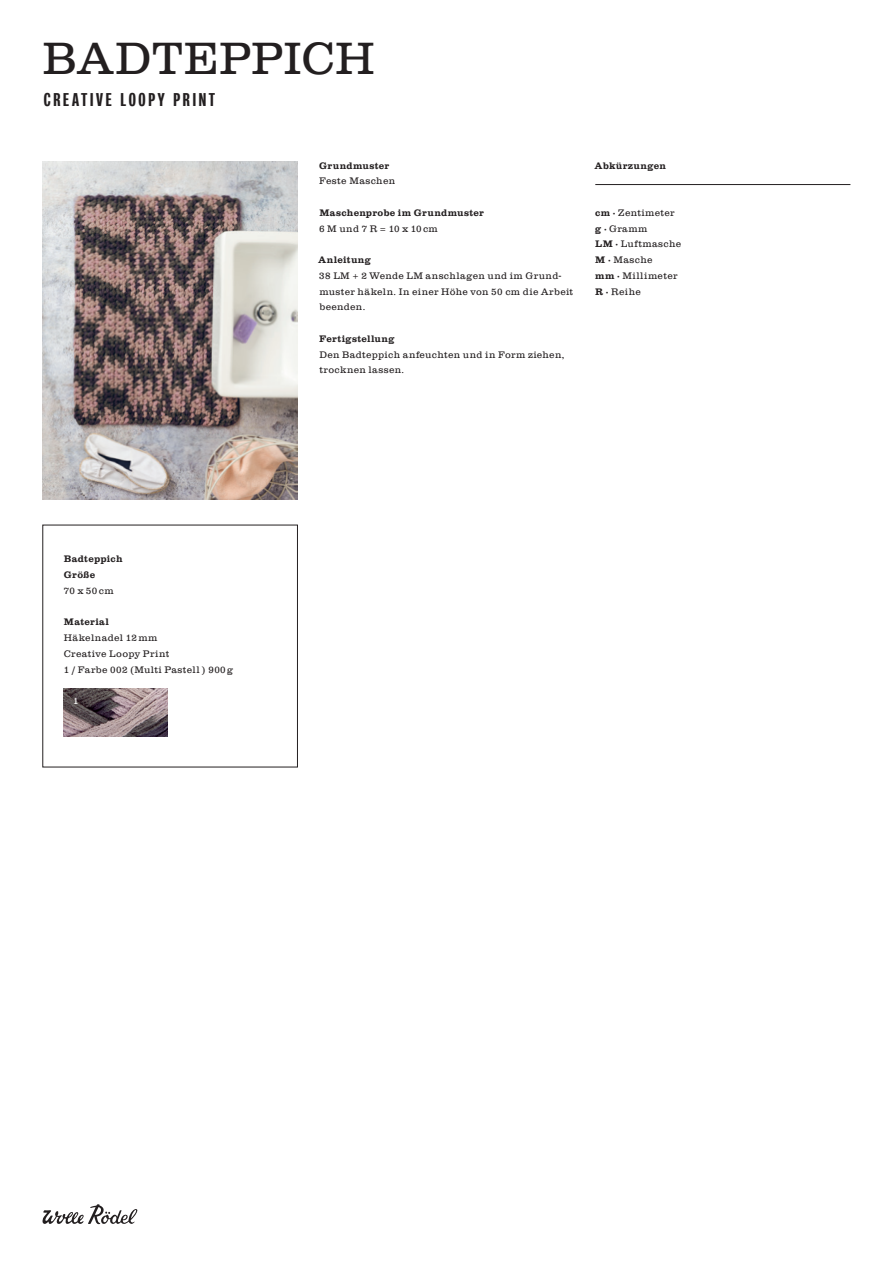
<style>
.page{position:relative;width:893px;height:1276px;background:#fff}
.page>*{position:absolute;margin:0;border:0;box-sizing:border-box;transform-origin:0 0}
.t1{font:300 46.5px "Clarendon Com";letter-spacing:.025em;color:#231f20}
.t2{font:700 18px "Neue Helvetica Pro 79 Cm";letter-spacing:.15em;color:#231f20}
.t3{font:300 9.75px/15.8px "Clarendon Com";letter-spacing:.04em;color:#231f20}
.t4{font:700 9.75px/15.8px "Clarendon Com";letter-spacing:.03em;color:#231f20}
.t5{font:300 9.75px "Clarendon Com";color:#fff}
.s1{font-weight:700}
</style>
<div class="page">
<img style="left:43px;top:161px;width:255px;height:338px">
<svg style="left:42px;top:1204px;width:95px;height:21px"></svg>
<img style="left:64px;top:688px;width:103px;height:48px">
<hr style="left:595px;top:184px;width:255px;height:1px;background:#231f20">
<h1 class="t1" style="left:42px;top:32px;width:334px">Badteppich</h1>
<h2 class="t2" style="left:44px;top:88px;width:173px">CREATIVE LOOPY PRINT</h2>
<p class="t4" style="left:319px;top:157px;width:72px">Grundmuster</p>
<p class="t3" style="left:319px;top:173px;width:77px">Feste Maschen</p>
<p class="t4" style="left:319px;top:205px;width:166px">Maschenprobe im Grundmuster</p>
<p class="t3" style="left:319px;top:220px;width:120px">6 M und 7 R = 10 x 10 cm</p>
<p class="t4" style="left:318px;top:252px;width:54px">Anleitung</p>
<p class="t3" style="left:319px;top:267px;width:255px">38 LM + 2 Wende LM anschlagen und im Grund&shy;muster häkeln. In einer Höhe von 50 cm die Arbeit beenden.</p>
<p class="t4" style="left:319px;top:331px;width:77px">Fertigstellung</p>
<p class="t3" style="left:319px;top:346px;width:247px">Den Badteppich anfeuchten und in Form ziehen, trocknen lassen.</p>
<p class="t4" style="left:594px;top:157px;width:73px">Abkürzungen</p>
<p class="t3" style="left:595px;top:204px;width:87px"><span class="s1">cm ·</span> Zentimeter <span class="s1">g ·</span> Gramm<br><span class="s1">LM ·</span> Luftmasche<br><span class="s1">M ·</span> Masche<br><span class="s1">mm ·</span> Millimeter<br><span class="s1">R ·</span> Reihe</p>
<p class="t4" style="left:64px;top:551px;width:60px">Badteppich<br>Größe</p>
<p class="t3" style="left:64px;top:582px;width:51px">70 x 50cm</p>
<p class="t4" style="left:64px;top:614px;width:47px">Material</p>
<p class="t3" style="left:64px;top:630px;width:171px">Häkelnadel 12mm<br>Creative Loopy Print<br>1 / Farbe 002 (Multi Pastell ) 900g</p>
<p class="t5" style="left:73px;top:695px;width:7px">1</p>
</div>
